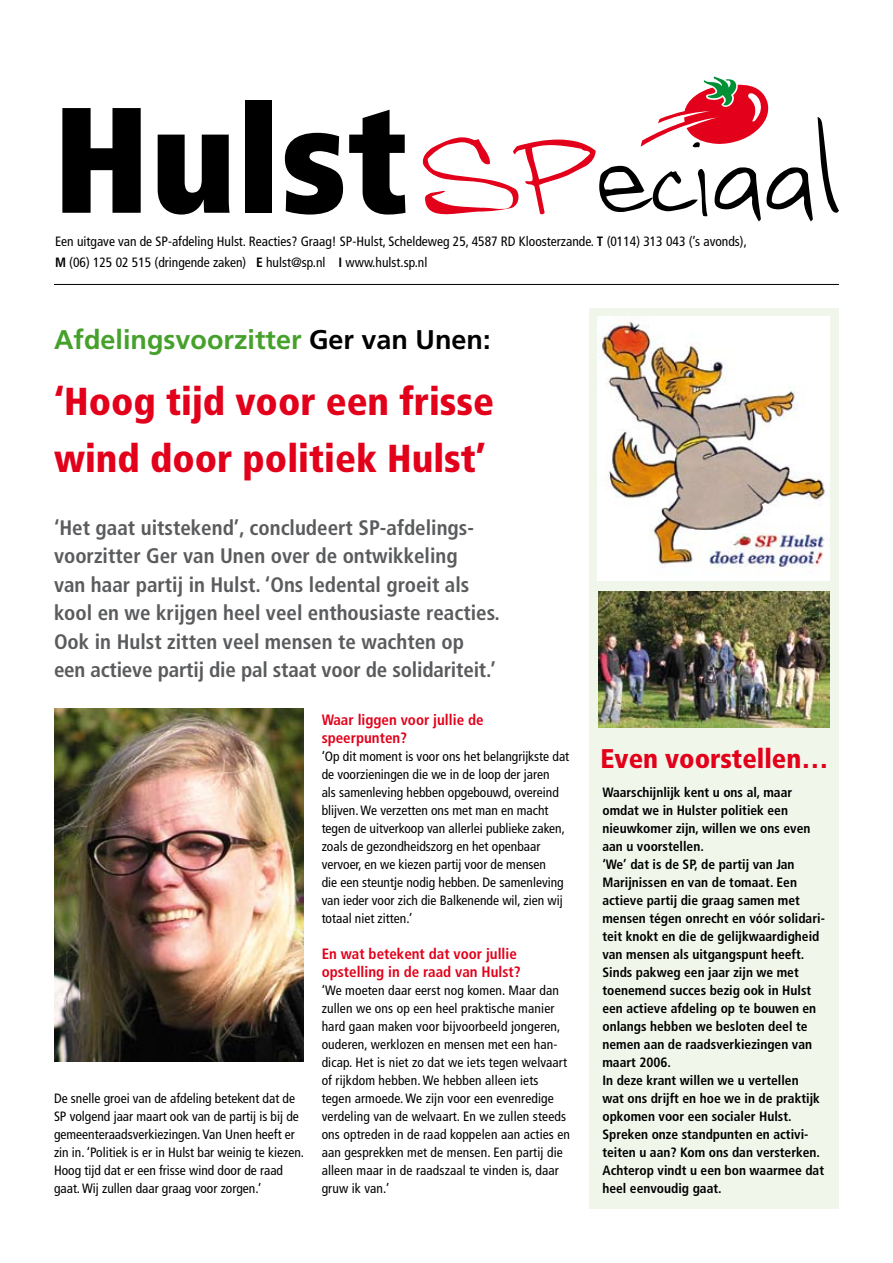
<style>
.page{position:relative;width:893px;height:1263px;background:#fff}
.page>*{position:absolute;margin:0;border:0;box-sizing:border-box;transform-origin:0 0}
.t1{font:157.5px "Whitey Ford";color:#000}
.t2{font:900 condensed 39px/57px "Frutiger";color:#e2001a}
.t3{font:700 27px "Frutiger";color:#45a12b}
.t4{font:900 condensed 27px "Frutiger";color:#e2001a}
.t5{font:700 condensed 21px/28.5px "Frutiger";color:#5a5b5d}
.t6{font:700 condensed 15px/18px "Frutiger";color:#e2001a}
.t7{font:condensed 13.5px/18px "Frutiger";color:#000}
.t8{font:700 condensed 13.5px/18px "Frutiger";color:#000}
.s1{font-family:"Frutiger";font-weight:900;font-stretch:condensed;font-size:150px}
.s2{color:#e2001a}
.s3{font-weight:700}
.s4{color:#000}
</style>
<div class="page">
<div style="left:589px;top:309px;width:250px;height:900px;background:#f1f6eb"></div>
<img style="left:54px;top:708px;width:250px;height:353px">
<svg style="left:641px;top:77px;width:128px;height:70px"></svg>
<hr style="left:54px;top:284px;width:785px;height:1px;background:#000">
<img style="left:598px;top:591px;width:232px;height:137px">
<img style="left:597px;top:317px;width:232px;height:263px">
<h1 class="t1" style="left:53px;top:70px;width:788px"><span class="s1">Hulst</span> <span class="s2">SP</span>eciaal</h1>
<p class="t7" style="left:55px;top:231px;width:693px;line-height:21px">Een uitgave van de SP-afdeling Hulst. Reacties? Graag! SP-Hulst, Scheldeweg 25, 4587 RD Kloosterzande. <span class="s3">T</span> (0114) 313 043 (’s avonds),<br><span class="s3">M</span> (06) 125 02 515 (dringende zaken) <span class="s3">E</span> hulst@sp.nl <span class="s3">I</span> www.hulst.sp.nl</p>
<h3 class="t3" style="left:54px;top:324px;width:438px">Afdelingsvoorzitter <span class="s4">Ger van Unen:</span></h3>
<h2 class="t2" style="left:54px;top:373px;width:442px">‘Hoog tijd voor een frisse wind door politiek Hulst’</h2>
<p class="t5" style="left:54px;top:513px;width:447px">‘Het gaat uitstekend’, concludeert SP-afdelings&shy;voorzitter Ger van Unen over de ontwikkeling<br>van haar partij in Hulst. ‘Ons ledental groeit als kool en we krijgen heel veel enthousiaste reacties.<br>Ook in Hulst zitten veel mensen te wachten op een actieve partij die pal staat voor de solidariteit.’</p>
<p class="t6" style="left:322px;top:710px;width:163px">Waar liggen voor jullie de speerpunten?</p>
<p class="t7" style="left:322px;top:747px;width:249px">‘Op dit moment is voor ons het belangrijkste dat de voorzieningen die we in de loop der jaren<br>als samenleving hebben opgebouwd, overeind blijven. We verzetten ons met man en macht tegen de uitverkoop van allerlei publieke zaken, zoals de gezondheidszorg en het openbaar vervoer, en we kiezen partij voor de mensen<br>die een steuntje nodig hebben. De samenleving van ieder voor zich die Balkenende wil, zien wij totaal niet zitten.’</p>
<p class="t6" style="left:322px;top:944px;width:201px">En wat betekent dat voor jullie opstelling in de raad van Hulst?</p>
<p class="t7" style="left:322px;top:981px;width:250px">‘We moeten daar eerst nog komen. Maar dan zullen we ons op een heel praktische manier hard gaan maken voor bijvoorbeeld jongeren, ouderen, werklozen en mensen met een han&shy;dicap. Het is niet zo dat we iets tegen welvaart of rijkdom hebben. We hebben alleen iets tegen armoede. We zijn voor een evenredige verdeling van de welvaart. En we zullen steeds ons optreden in de raad koppelen aan acties en aan gesprekken met de mensen. Een partij die alleen maar in de raadszaal te vinden is, daar gruw ik van.’</p>
<p class="t7" style="left:54px;top:1089px;width:252px">De snelle groei van de afdeling betekent dat de SP volgend jaar maart ook van de partij is bij de gemeenteraadsverkiezingen. Van Unen heeft er zin in. ‘Politiek is er in Hulst bar weinig te kiezen.<br>Hoog tijd dat er een frisse wind door de raad gaat. Wij zullen daar graag voor zorgen.’</p>
<h3 class="t4" style="left:601px;top:743px;width:229px">Even voorstellen…</h3>
<p class="t8" style="left:602px;top:783px;width:224px">Waarschijnlijk kent u ons al, maar omdat we in Hulster politiek een nieuwkomer zijn, willen we ons even aan u voorstellen.<br>‘We’ dat is de SP, de partij van Jan<br>Marijnissen en van de tomaat. Een actieve partij die graag samen met mensen tégen onrecht en vóór solidari&shy;teit knokt en die de gelijkwaardigheid van mensen als uitgangspunt heeft.<br>Sinds pakweg een jaar zijn we met toenemend succes bezig ook in Hulst een actieve afdeling op te bouwen en onlangs hebben we besloten deel te nemen aan de raadsverkiezingen van maart 2006.<br>In deze krant willen we u vertellen<br>wat ons drijft en hoe we in de praktijk opkomen voor een socialer Hulst.<br>Spreken onze standpunten en activi&shy;teiten u aan? Kom ons dan versterken.<br>Achterop vindt u een bon waarmee dat heel eenvoudig gaat.</p>
</div>
